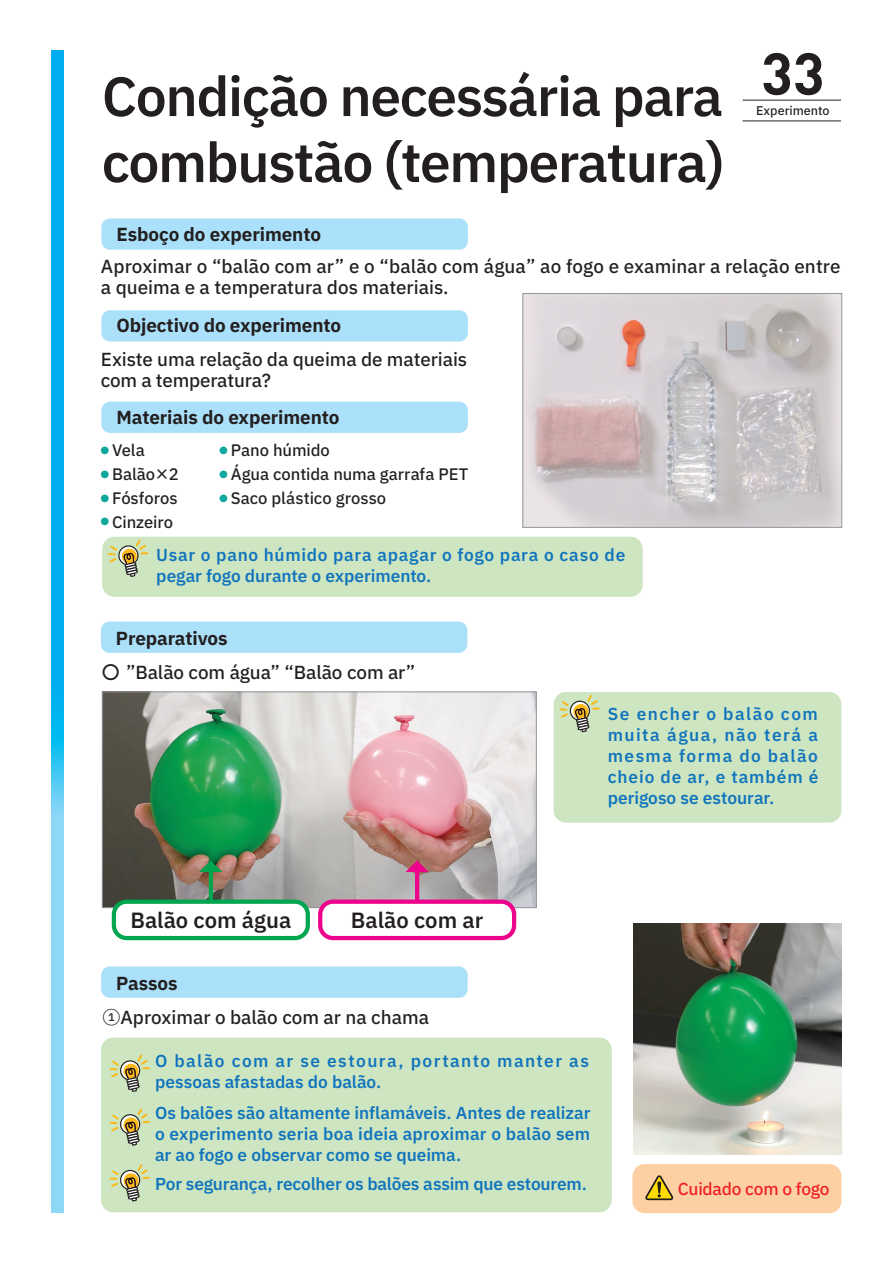
<style>
.page{position:relative;width:893px;height:1263px;background:#fff}
.page>*{position:absolute;margin:0;border:0;box-sizing:border-box;transform-origin:0 0}
.t1{font:700 58.5px "DIN";color:#231f20}
.t2{font:52.5px/66px "IBM Plex Sans JP Sm Bld";letter-spacing:-.025em;color:#231f20}
.t3{font:21px "IBM Plex Sans JP Sm Bld";color:#231f20}
.t4{font:18px/21px "IBM Plex Sans JP Medm";color:#231f20}
.t5{font:700 18px "IBM Plex Sans JP";letter-spacing:-.005em;color:#231f20}
.t6{font:16.5px/21px "IBM Plex Sans JP Sm Bld";letter-spacing:.005em;color:#1074bc;text-align:justify}
.t7{font:16.5px/21px "IBM Plex Sans JP Sm Bld";letter-spacing:.04em;color:#1074bc}
.t8{font:16.5px/21px "IBM Plex Sans JP Sm Bld";letter-spacing:.08em;color:#1074bc}
.t9{font:16.5px "IBM Plex Sans JP Medm";letter-spacing:-.015em;color:#ee1d23}
.t10{font:15.9px "IBM Plex Sans JP Medm";color:#231f20}
.t11{font:12px "IBM Plex Sans JP Medm";color:#231f20}
</style>
<div class="page">
<svg style="left:51px;top:50px;width:13px;height:1162px;background:#34bef2"></svg>
<img style="left:525px;top:295px;width:315px;height:231px">
<img style="left:104px;top:694px;width:431px;height:212px">
<div style="left:523px;top:293px;width:319px;height:235px;border:1px solid #95979a"></div>
<img style="left:634px;top:924px;width:208px;height:230px">
<div style="left:632px;top:1164px;width:209px;height:49px;background:#fdd0a4;border-radius:12px"></div>
<svg style="left:645px;top:1175px;width:28px;height:25px"></svg>
<div style="left:320px;top:902px;width:194px;height:36px;background:#fff;border-radius:13px"></div>
<div style="left:318px;top:899px;width:198px;height:41px;border:4px solid #ed028c;border-radius:13px"></div>
<div style="left:114px;top:902px;width:194px;height:36px;background:#fff;border-radius:13px"></div>
<div style="left:112px;top:899px;width:198px;height:41px;border:4px solid #00a54f;border-radius:13px"></div>
<hr style="left:415px;top:870px;width:4px;height:31px;background:#ed028c">
<svg style="left:406px;top:860px;width:23px;height:12px"></svg>
<hr style="left:209px;top:870px;width:4px;height:31px;background:#00a54f">
<svg style="left:199px;top:860px;width:23px;height:12px"></svg>
<hr style="left:743px;top:100px;width:98px;height:1px;background:#231f20">
<hr style="left:743px;top:121px;width:98px;height:1px;background:#231f20">
<div style="left:101px;top:310px;width:367px;height:32px;background:#aae0f9;border-radius:9px"></div>
<div style="left:101px;top:218px;width:367px;height:32px;background:#aae0f9;border-radius:9px"></div>
<div style="left:101px;top:402px;width:367px;height:31px;background:#aae0f9;border-radius:9px"></div>
<div style="left:102px;top:537px;width:541px;height:60px;background:#cde5c1;border-radius:12px"></div>
<svg style="left:108px;top:538px;width:40px;height:39px"></svg>
<div style="left:554px;top:692px;width:287px;height:131px;background:#cde5c1;border-radius:12px"></div>
<svg style="left:559px;top:693px;width:40px;height:40px"></svg>
<div style="left:101px;top:1037px;width:511px;height:175px;background:#cde5c1;border-radius:12px"></div>
<svg style="left:110px;top:1054px;width:39px;height:38px"></svg>
<svg style="left:110px;top:1108px;width:39px;height:38px"></svg>
<svg style="left:110px;top:1164px;width:39px;height:38px"></svg>
<div style="left:101px;top:966px;width:367px;height:32px;background:#aae0f9;border-radius:9px"></div>
<div style="left:101px;top:622px;width:366px;height:31px;background:#aae0f9;border-radius:9px"></div>
<h2 class="t2" style="left:102px;top:60px;width:624px">Condição necessária para combustão (temperatura)</h2>
<p class="t5" style="left:117px;top:221px;width:206px">Esboço do experimento</p>
<h1 class="t1" style="left:761px;top:35px;width:65px">33</h1>
<p class="t11" style="left:756px;top:102px;width:75px">Experimento</p>
<p class="t4" style="left:101px;top:255px;width:741px">Aproximar o “balão com ar” e o “balão com água” ao fogo e examinar a relação entre a queima e a temperatura dos materiais.</p>
<p class="t5" style="left:117px;top:312px;width:226px">Objectivo do experimento</p>
<p class="t4" style="left:101px;top:348px;width:368px">Existe uma relação da queima de materiais com a temperatura?</p>
<p class="t5" style="left:117px;top:404px;width:225px">Materiais do experimento</p>
<p class="t10" style="left:100px;top:439px;width:46px"><sup>●</sup> Vela</p>
<p class="t10" style="left:100px;top:462px;width:80px"><sup>●</sup> Balão×2</p>
<p class="t10" style="left:100px;top:486px;width:79px"><sup>●</sup> Fósforos</p>
<p class="t10" style="left:100px;top:510px;width:74px"><sup>●</sup> Cinzeiro</p>
<p class="t10" style="left:219px;top:439px;width:113px"><sup>●</sup> Pano húmido</p>
<p class="t10" style="left:219px;top:462px;width:251px"><sup>●</sup> Água contida numa garrafa PET</p>
<p class="t10" style="left:219px;top:486px;width:169px"><sup>●</sup> Saco plástico grosso</p>
<p class="t7" style="left:156px;top:543px;width:470px">Usar o pano húmido para apagar o fogo para o caso de pegar fogo durante o experimento.</p>
<p class="t5" style="left:116px;top:625px;width:113px">Preparativos</p>
<p class="t4" style="left:102px;top:660px;width:315px">〇 ”Balão com água” “Balão com ar”</p>
<p class="t6" style="left:608px;top:702px;width:212px">Se encher o balão com muita água, não terá a mesma forma do balão cheio de ar, e também é perigoso se estourar.</p>
<p class="t3" style="left:130px;top:905px;width:162px">Balão com água</p>
<p class="t3" style="left:351px;top:905px;width:134px">Balão com ar</p>
<p class="t5" style="left:116px;top:970px;width:63px">Passos</p>
<p class="t4" style="left:102px;top:1005px;width:328px">①Aproximar o balão com ar na chama</p>
<p class="t8" style="left:155px;top:1049px;width:435px">O balão com ar se estoura, portanto manter as pessoas afastadas do balão.</p>
<p class="t6" style="left:155px;top:1101px;width:437px">Os balões são altamente inflamáveis. Antes de realizar o experimento seria boa ideia aproximar o balão sem ar ao fogo e observar como se queima.</p>
<p class="t6" style="left:155px;top:1172px;width:433px">Por segurança, recolher os balões assim que estourem.</p>
<p class="t9" style="left:678px;top:1177px;width:153px">Cuidado com o fogo</p>
</div>
